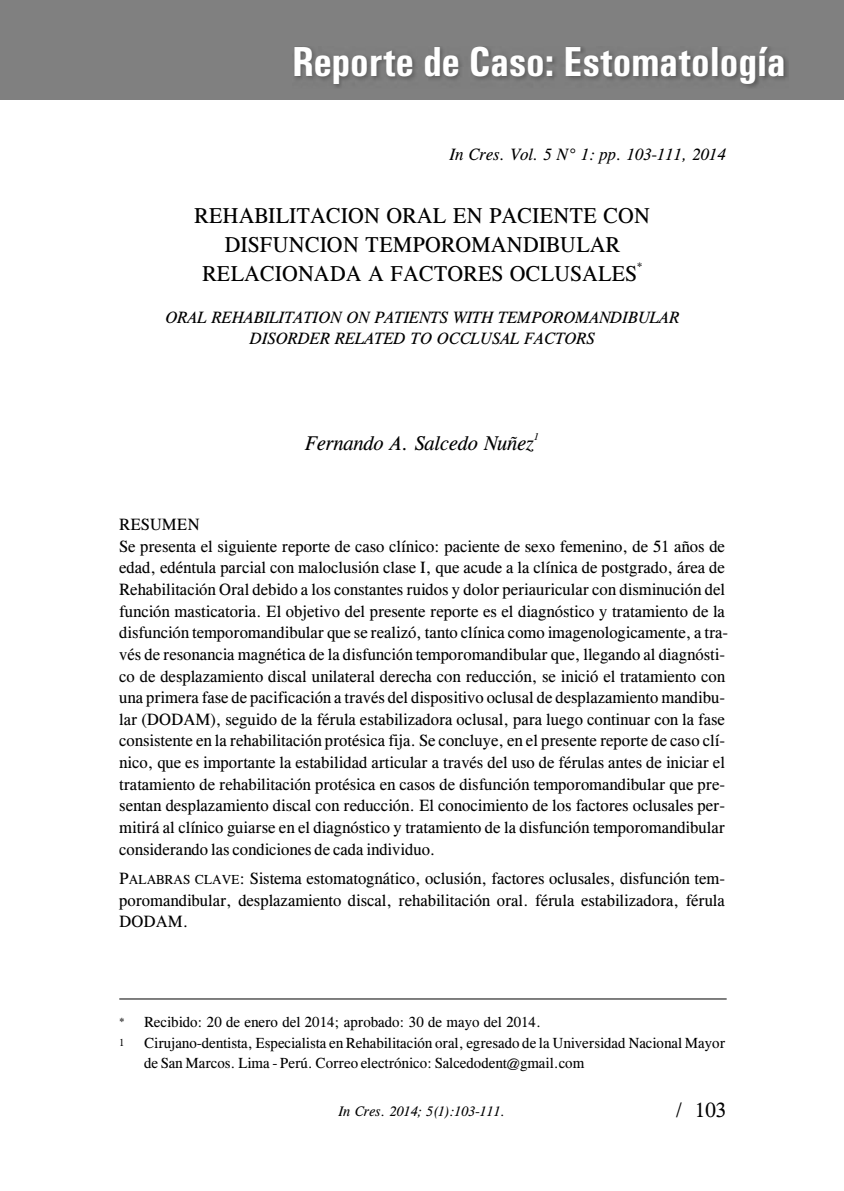
<style>
.page{position:relative;width:844px;height:1191px;background:#fff}
.page>*{position:absolute;margin:0;border:0;box-sizing:border-box;transform-origin:0 0}
.t1{font:500 condensed 42px "Univers";color:#fff}
.t2{font:21.88px/28.5px "CG Times";color:#000;text-align:center}
.t3{font:21px "CG Times";color:#000}
.t4{font:italic 20.12px "CG Times";color:#000}
.t5{font:16.62px/21.7px "CG Times";color:#000}
.t6{font:italic 16.62px/21.7px "CG Times";color:#000;text-align:center}
.t7{font:14.88px/19.4px "CG Times";color:#000}
.t8{font:italic 14px "CG Times";color:#000}
.t9{font:10.85px "CG Times";color:#000}
.t10{font:10.5px/21.2px "CG Times";color:#000}
.t11{font:italic 10.15px "CG Times";color:#000}
.s1{font-size:13.3px}
</style>
<div class="page">
<hr style="left:119px;top:998px;width:607px;height:1px;background:#000">
<div style="left:0;top:0;width:843px;height:99px;background:#808080"></div>
<img style="left:294px;top:46px;width:494px;height:42px">
<h1 class="t1" style="left:292px;top:47px;width:495px">Reporte de Caso: Estomatología</h1>
<p class="t6" style="left:449px;top:145px;width:277px">In Cres. Vol. 5 N° 1: pp. 103-111, 2014</p>
<h2 class="t2" style="left:194px;top:203px;width:457px">REHABILITACION ORAL EN PACIENTE CON<br>DISFUNCION TEMPOROMANDIBULAR</h2>
<p class="t9" style="left:636px;top:262px;width:7px">*</p>
<h2 class="t2" style="left:202px;top:261px;width:436px">RELACIONADA A FACTORES OCLUSALES</h2>
<p class="t6" style="left:165px;top:308px;width:515px">ORAL REHABILITATION ON PATIENTS WITH TEMPOROMANDIBULAR<br>DISORDER RELATED TO OCCLUSAL FACTORS</p>
<p class="t4" style="left:305px;top:436px;width:230px">Fernando A. Salcedo Nuñez</p>
<p class="t11" style="left:534px;top:433px;width:7px">1</p>
<p class="t5" style="left:119px;top:515px;width:610px">RESUMEN<br>Se presenta el siguiente reporte de caso clínico: paciente de sexo femenino, de 51 años de edad, edéntula parcial con maloclusión clase I, que acude a la clínica de postgrado, área de Rehabilitación Oral debido a los constantes ruidos y dolor periauricular con disminución del función masticatoria. El objetivo del presente reporte es el diagnóstico y tratamiento de la disfunción temporomandibular que se realizó, tanto clínica como imagenologicamente, a tra&shy;vés de resonancia magnética de la disfunción temporomandibular que, llegando al diagnósti&shy;co de desplazamiento discal unilateral derecha con reducción, se inició el tratamiento con una primera fase de pacificación a través del dispositivo oclusal de desplazamiento mandibu&shy;lar (DODAM), seguido de la férula estabilizadora oclusal, para luego continuar con la fase consistente en la rehabilitación protésica fija. Se concluye, en el presente reporte de caso clí&shy;nico, que es importante la estabilidad articular a través del uso de férulas antes de iniciar el tratamiento de rehabilitación protésica en casos de disfunción temporomandibular que pre&shy;sentan desplazamiento discal con reducción. El conocimiento de los factores oclusales per&shy;mitirá al clínico guiarse en el diagnóstico y tratamiento de la disfunción temporomandibular considerando las condiciones de cada individuo.</p>
<p class="t5" style="left:119px;top:869px;width:607px;text-align:justify">P<span class="s1">ALABRAS CLAVE</span>: Sistema estomatognático, oclusión, factores oclusales, disfunción tem&shy;poromandibular, desplazamiento discal, rehabilitación oral. férula estabilizadora, férula DODAM.</p>
<p class="t10" style="left:119px;top:1011px;width:7px">*<br>1</p>
<p class="t7" style="left:144px;top:1013px;width:398px">Recibido: 20 de enero del 2014; aprobado: 30 de mayo del 2014.</p>
<p class="t7" style="left:144px;top:1034px;width:582px">Cirujano-dentista, Especialista en Rehabilitación oral, egresado de la Universidad Nacional Mayor de San Marcos. Lima - Perú. Correo electrónico: Salcedodent@gmail.com</p>
<p class="t8" style="left:338px;top:1106px;width:168px">In Cres. 2014; 5(1):103-111.</p>
<p class="t3" style="left:675px;top:1102px;width:52px">/ 103</p>
</div>
